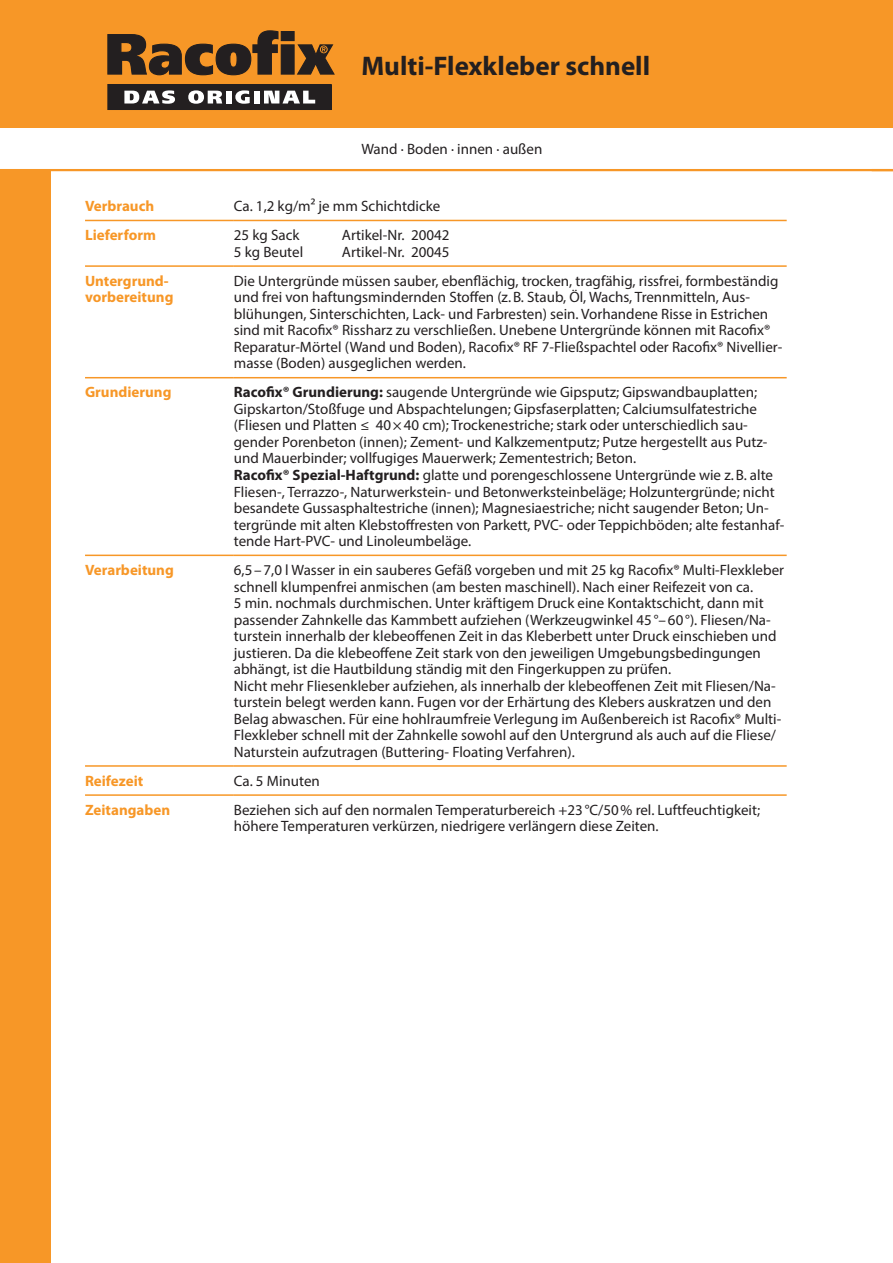
<style>
.page{position:relative;width:893px;height:1263px;background:#fff}
.page>*{position:absolute;margin:0;border:0;box-sizing:border-box;transform-origin:0 0}
.t1{font:700 27px "Myriad Pro";color:#231f20}
.t2{font:15px/16.5px "Myriad Pro";color:#231f20}
.t3{font:700 15px/16.5px "Myriad Pro";color:#f79727}
.s1{font-weight:700}
</style>
<div class="page">
<div style="left:0;top:170px;width:51px;height:1093px;background:#f79727"></div>
<hr style="left:0;top:169px;width:893px;height:2px;background:#f79727">
<div style="left:0;top:0;width:893px;height:128px;background:#f79727"></div>
<svg style="left:107px;top:84px;width:225px;height:26px;background:#575455"></svg>
<svg style="left:107px;top:30px;width:228px;height:45px"></svg>
<hr style="left:85px;top:220px;width:149px;height:1px;background:#f79727">
<hr style="left:234px;top:220px;width:553px;height:1px;background:#f79727">
<hr style="left:85px;top:265px;width:149px;height:2px;background:#f79727">
<hr style="left:234px;top:265px;width:553px;height:2px;background:#f79727">
<hr style="left:85px;top:377px;width:149px;height:1px;background:#f79727">
<hr style="left:234px;top:377px;width:553px;height:1px;background:#f79727">
<hr style="left:85px;top:555px;width:149px;height:1px;background:#f79727">
<hr style="left:234px;top:555px;width:553px;height:1px;background:#f79727">
<hr style="left:85px;top:765px;width:149px;height:2px;background:#f79727">
<hr style="left:234px;top:765px;width:553px;height:2px;background:#f79727">
<hr style="left:85px;top:794px;width:149px;height:2px;background:#f79727">
<hr style="left:234px;top:794px;width:553px;height:2px;background:#f79727">
<h1 class="t1" style="left:361px;top:48px;width:290px">Multi-Flexkleber schnell</h1>
<p class="t2" style="left:361px;top:140px;width:182px">Wand · Boden · innen · außen</p>
<p class="t3" style="left:85px;top:197px;width:71px">Verbrauch</p>
<p class="t2" style="left:234px;top:198px;width:208px">Ca. 1,2 kg/m² je mm Schichtdicke</p>
<p class="t3" style="left:85px;top:226px;width:72px">Lieferform</p>
<p class="t2" style="left:234px;top:227px;width:67px">25 kg Sack</p>
<p class="t2" style="left:342px;top:227px;width:109px">Artikel-Nr. 20042</p>
<p class="t2" style="left:234px;top:243px;width:71px">5 kg Beutel</p>
<p class="t2" style="left:342px;top:243px;width:109px">Artikel-Nr. 20045</p>
<p class="t3" style="left:85px;top:272px;width:90px">Untergrund&shy;vorbereitung</p>
<p class="t2" style="left:234px;top:272px;width:550px">Die Untergründe müssen sauber, ebenflächig, trocken, tragfähig, rissfrei, formbeständig und frei von haftungsmindernden Stoffen (z.B. Staub, Öl, Wachs, Trennmitteln, Aus&shy;blühungen, Sinterschichten, Lack- und Farbresten) sein. Vorhandene Risse in Estrichen sind mit Racofix® Rissharz zu verschließen. Unebene Untergründe können mit Racofix® Reparatur-Mörtel (Wand und Boden), Racofix® RF 7-Fließspachtel oder Racofix® Nivellier&shy;masse (Boden) ausgeglichen werden.</p>
<p class="t3" style="left:85px;top:384px;width:88px">Grundierung</p>
<p class="t2" style="left:234px;top:384px;width:552px"><span class="s1">Racofix® Grundierung:</span> saugende Untergründe wie Gipsputz; Gipswandbauplatten; Gipskarton/Stoßfuge und Abspachtelungen; Gipsfaserplatten; Calciumsulfatestriche (Fliesen und Platten ≤ 40×40 cm); Trockenestriche; stark oder unterschiedlich sau&shy;gender Porenbeton (innen); Zement- und Kalkzementputz; Putze hergestellt aus Putz&shy;und Mauerbinder; vollfugiges Mauerwerk; Zementestrich; Beton.<br><span class="s1">Racofix® Spezial-Haftgrund:</span> glatte und porengeschlossene Untergründe wie z.B. alte Fliesen-, Terrazzo-, Naturwerkstein- und Betonwerksteinbeläge; Holzuntergründe; nicht besandete Gussasphaltestriche (innen); Magnesiaestriche; nicht saugender Beton; Un&shy;tergründe mit alten Klebstoffresten von Parkett, PVC- oder Teppichböden; alte festanhaf&shy;tende Hart-PVC- und Linoleumbeläge.</p>
<p class="t3" style="left:85px;top:561px;width:90px">Verarbeitung</p>
<p class="t2" style="left:234px;top:562px;width:552px">6,5–7,0 l Wasser in ein sauberes Gefäß vorgeben und mit 25 kg Racofix® Multi-Flexkleber schnell klumpenfrei anmischen (am besten maschinell). Nach einer Reifezeit von ca.<br>5 min. nochmals durchmischen. Unter kräftigem Druck eine Kontaktschicht, dann mit passender Zahnkelle das Kammbett aufziehen (Werkzeugwinkel 45°–60°). Fliesen/Na&shy;turstein innerhalb der klebeoffenen Zeit in das Kleberbett unter Druck einschieben und justieren. Da die klebeoffene Zeit stark von den jeweiligen Umgebungsbedingungen abhängt, ist die Hautbildung ständig mit den Fingerkuppen zu prüfen.<br>Nicht mehr Fliesenkleber aufziehen, als innerhalb der klebeoffenen Zeit mit Fliesen/Na&shy;turstein belegt werden kann. Fugen vor der Erhärtung des Klebers auskratzen und den Belag abwaschen. Für eine hohlraumfreie Verlegung im Außenbereich ist Racofix® Multi-Flexkleber schnell mit der Zahnkelle sowohl auf den Untergrund als auch auf die Fliese/ Naturstein aufzutragen (Buttering- Floating Verfahren).</p>
<p class="t3" style="left:85px;top:772px;width:60px">Reifezeit</p>
<p class="t2" style="left:234px;top:772px;width:88px">Ca. 5 Minuten</p>
<p class="t3" style="left:85px;top:801px;width:87px">Zeitangaben</p>
<p class="t2" style="left:234px;top:801px;width:528px">Beziehen sich auf den normalen Temperaturbereich +23°C/50% rel. Luftfeuchtigkeit; höhere Temperaturen verkürzen, niedrigere verlängern diese Zeiten.</p>
</div>
